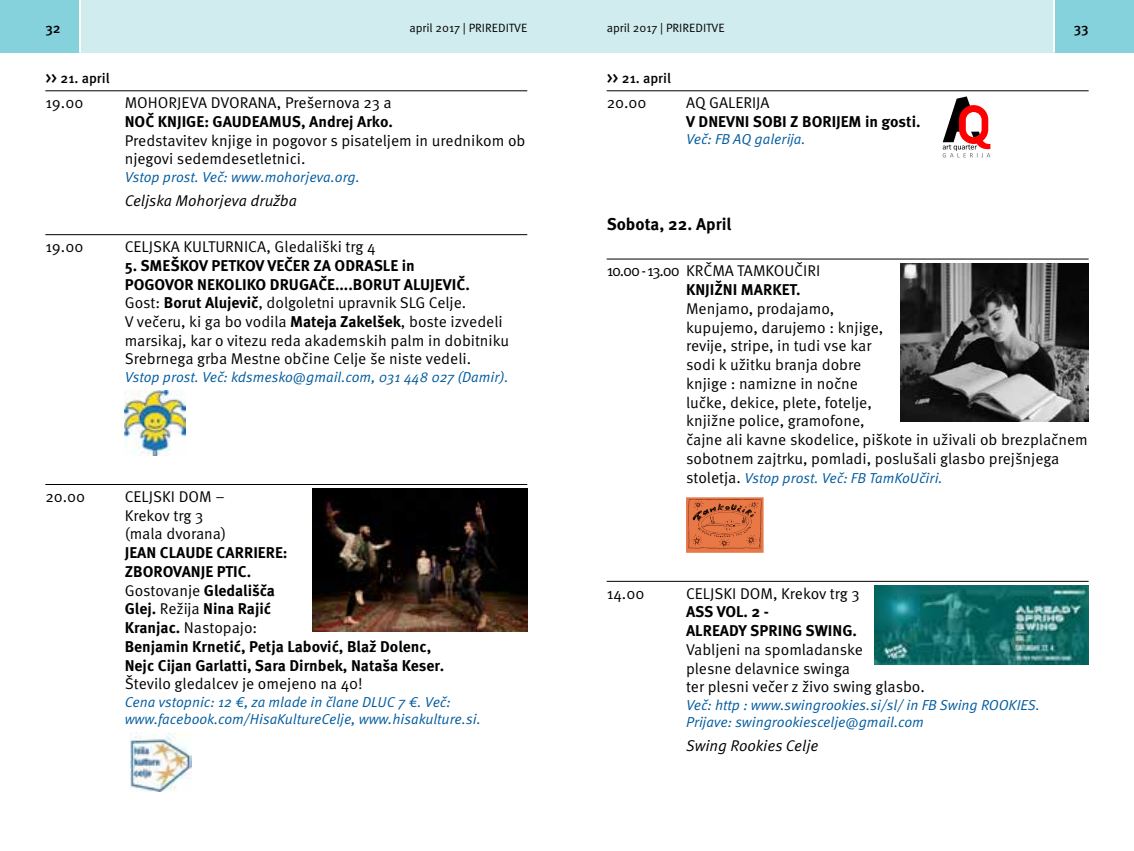
<style>
.page{position:relative;width:1134px;height:851px;background:#fff}
.page>*{position:absolute;margin:0;border:0;box-sizing:border-box;transform-origin:0 0}
.t1{font:700 17px "Meta Pro";color:#000}
.t2{font:15.6px/18.8px "Meta Pro";color:#000}
.t3{font:700 15.6px/18.8px "Meta Pro";color:#000}
.t4{font:italic 15.6px "Meta Pro";color:#000}
.t5{font:italic 14.4px/17.2px "Meta Pro";color:#005b9f}
.t6{font:500 14px "Meta Pro";color:#000}
.t7{font:12px "Meta Pro";color:#000}
.s1{font-size:15.6px}
.s2{font-weight:700}
.s3{font-weight:400}
.s4{font-style:normal;font-size:15.6px;color:#000}
</style>
<div class="page">
<hr style="left:45px;top:90px;width:482px;height:1px;background:#000">
<hr style="left:45px;top:234px;width:482px;height:1px;background:#000">
<hr style="left:45px;top:484px;width:482px;height:1px;background:#000">
<img style="left:125px;top:390px;width:60px;height:66px">
<img style="left:313px;top:488px;width:214px;height:143px">
<img style="left:130px;top:732px;width:62px;height:58px">
<hr style="left:607px;top:90px;width:482px;height:1px;background:#000">
<hr style="left:607px;top:258px;width:482px;height:1px;background:#000">
<hr style="left:607px;top:581px;width:482px;height:1px;background:#000">
<img style="left:900px;top:263px;width:189px;height:158px">
<svg style="left:686px;top:497px;width:78px;height:55px;background:#d46e41"></svg>
<img style="left:874px;top:585px;width:215px;height:79px">
<svg style="left:943px;top:96px;width:47px;height:61px"></svg>
<div style="left:567px;top:0;width:567px;height:53px;background:#d0ecef"></div>
<div style="left:1054px;top:0;width:80px;height:53px;background:#85d2dc"></div>
<div style="left:0;top:0;width:567px;height:53px;background:#d0ecef"></div>
<div style="left:0;top:0;width:79px;height:53px;background:#85d2dc"></div>
<hr style="left:79px;top:0;width:2px;height:53px;background:#fff">
<hr style="left:1053px;top:0;width:2px;height:53px;background:#fff">
<p class="t6" style="left:45px;top:20px;width:17px">32</p>
<p class="t7" style="left:409px;top:20px;width:120px">april 2017 | PRIREDITVE</p>
<p class="t7" style="left:607px;top:20px;width:120px">april 2017 | PRIREDITVE</p>
<p class="t6" style="left:1074px;top:20px;width:16px">33</p>
<p class="t6" style="left:45px;top:69px;width:66px"><span class="s1">&gt;&gt;</span> 21. april</p>
<p class="t6" style="left:607px;top:69px;width:66px"><span class="s1">&gt;&gt;</span> 21. april</p>
<p class="t2" style="left:45px;top:94px;width:40px">19.00</p>
<p class="t2" style="left:125px;top:94px;width:269px">MOHORJEVA DVORANA, Prešernova 23 a</p>
<p class="t3" style="left:125px;top:113px;width:270px">NOČ KNJIGE: GAUDEAMUS, Andrej Arko.</p>
<p class="t2" style="left:125px;top:131px;width:402px">Predstavitev knjige in pogovor s pisateljem in urednikom ob njegovi sedemdesetletnici.</p>
<p class="t5" style="left:125px;top:168px;width:237px">Vstop prost. Več: www.mohorjeva.org.</p>
<p class="t4" style="left:125px;top:191px;width:174px">Celjska Mohorjeva družba</p>
<p class="t2" style="left:45px;top:238px;width:40px">19.00</p>
<p class="t2" style="left:125px;top:238px;width:252px">CELJSKA KULTURNICA, Gledališki trg 4</p>
<p class="t2" style="left:125px;top:256px;width:386px"><span class="s2">5. SMEŠKOV PETKOV VEČER ZA ODRASLE in<br>POGOVOR NEKOLIKO DRUGAČE....BORUT ALUJEVIČ.<br></span>Gost: <span class="s2">Borut Alujevič</span>, dolgoletni upravnik SLG Celje.<br>V večeru, ki ga bo vodila <span class="s2">Mateja Zakelšek</span>, boste izvedeli marsikaj, kar o vitezu reda akademskih palm in dobitniku Srebrnega grba Mestne občine Celje še niste vedeli.</p>
<p class="t5" style="left:125px;top:368px;width:385px">Vstop prost. Več: kdsmesko@gmail.com, 031 448 027 (Damir).</p>
<p class="t2" style="left:45px;top:487px;width:41px">20.00</p>
<p class="t2" style="left:125px;top:487px;width:103px">CELJSKI DOM –<br>Krekov trg 3 (mala dvorana)</p>
<p class="t3" style="left:125px;top:543px;width:321px">JEAN CLAUDE CARRIERE:<br>ZBOROVANJE PTIC.<br><span class="s3">Gostovanje</span> Gledališča<br>Glej. <span class="s3">Režija</span> Nina Rajić<br>Kranjac. <span class="s3">Nastopajo:<br></span>Benjamin Krnetić, Petja Labović, Blaž Dolenc,<br>Nejc Cijan Garlatti, Sara Dirnbek, Nataša Keser.</p>
<p class="t2" style="left:125px;top:674px;width:240px">Število gledalcev je omejeno na 40!</p>
<p class="t5" style="left:125px;top:693px;width:358px">Cena vstopnic: 12 €, za mlade in člane DLUC 7 €. Več: www.facebook.com/HisaKultureCelje, www.hisakulture.si.</p>
<p class="t2" style="left:607px;top:94px;width:41px">20.00</p>
<p class="t2" style="left:686px;top:94px;width:85px">AQ GALERIJA</p>
<p class="t3" style="left:686px;top:113px;width:236px">V DNEVNI SOBI Z BORIJEM in gosti.</p>
<p class="t5" style="left:686px;top:131px;width:121px">Več: FB AQ galerija.</p>
<p class="t1" style="left:607px;top:214px;width:126px">Sobota, 22. April</p>
<p class="t2" style="left:607px;top:262px;width:215px">10.00 - 13.00 KRČMA TAMKOUČIRI</p>
<p class="t3" style="left:686px;top:281px;width:116px">KNJIŽNI MARKET.</p>
<p class="t2" style="left:686px;top:299px;width:403px">Menjamo, prodajamo,<br>kupujemo, darujemo : knjige,<br>revije, stripe, in tudi vse kar<br>sodi k užitku branja dobre<br>knjige : namizne in nočne<br>lučke, dekice, plete, fotelje,<br>knjižne police, gramofone,<br>čajne ali kavne skodelice, piškote in uživali ob brezplačnem sobotnem zajtrku, pomladi, poslušali glasbo prejšnjega</p>
<p class="t5" style="left:686px;top:469px;width:258px"><span class="s4">stoletja.</span> Vstop prost. Več: FB TamKoUčiri.</p>
<p class="t2" style="left:607px;top:584px;width:39px">14.00</p>
<p class="t2" style="left:686px;top:584px;width:175px">CELJSKI DOM, Krekov trg 3</p>
<p class="t3" style="left:686px;top:603px;width:172px">ASS VOL. 2 -<br>ALREADY SPRING SWING.</p>
<p class="t2" style="left:686px;top:640px;width:240px">Vabljeni na spomladanske<br>plesne delavnice swinga<br>ter plesni večer z živo swing glasbo.</p>
<p class="t5" style="left:686px;top:696px;width:355px">Več: http : www.swingrookies.si/sl/ in FB Swing ROOKIES.<br>Prijave: swingrookiescelje@gmail.com</p>
<p class="t4" style="left:686px;top:736px;width:134px">Swing Rookies Celje</p>
</div>
